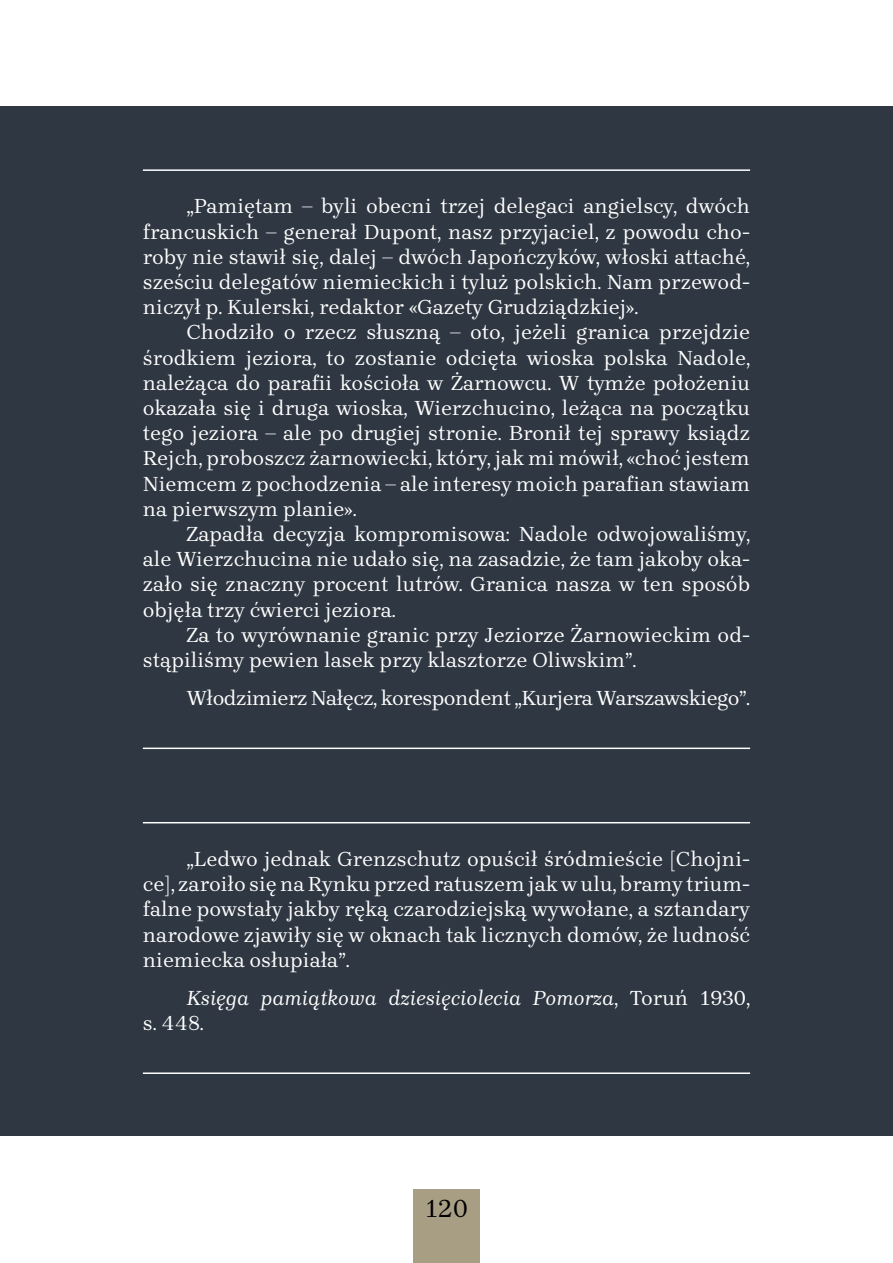
<style>
.page{position:relative;width:893px;height:1263px;background:#fff}
.page>*{position:absolute;margin:0;border:0;box-sizing:border-box;transform-origin:0 0}
.t1{font:25.5px "Brygada 1918";color:#000}
.t2{font:21px/25.2px "Brygada 1918";color:#fff;text-align:justify}
.t3{font:italic 21px/25.2px "Brygada 1918";color:#fff}
.t4{font:21px "Brygada 1918";letter-spacing:-.025em;color:#fff}
.s1{font-style:normal}
</style>
<div class="page">
<div style="left:413px;top:1189px;width:67px;height:74px;background:#a89e84"></div>
<div style="left:0;top:106px;width:893px;height:1029px;background:#2e3742"></div>
<hr style="left:143px;top:822px;width:607px;height:1px;background:#fff">
<hr style="left:143px;top:1072px;width:607px;height:2px;background:#fff">
<hr style="left:143px;top:169px;width:607px;height:2px;background:#fff">
<hr style="left:143px;top:747px;width:607px;height:2px;background:#fff">
<p class="t2" style="left:143px;top:196px;width:609px;text-indent:44px">„Pamiętam – byli obecni trzej delegaci angielscy, dwóch francuskich – generał Dupont, nasz przyjaciel, z powodu cho&shy;roby nie stawił się, dalej – dwóch Japończyków, włoski attaché, sześciu delegatów niemieckich i tyluż polskich. Nam przewod&shy;niczył p. Kulerski, redaktor «Gazety Grudziądzkiej».</p>
<p class="t2" style="left:143px;top:322px;width:609px;text-indent:44px">Chodziło o rzecz słuszną – oto, jeżeli granica przejdzie środkiem jeziora, to zostanie odcięta wioska polska Nadole, należąca do parafii kościoła w Żarnowcu. W tymże położeniu okazała się i druga wioska, Wierzchucino, leżąca na początku tego jeziora – ale po drugiej stronie. Bronił tej sprawy ksiądz Rejch, proboszcz żarnowiecki, który, jak mi mówił, «choć jestem Niemcem z pochodzenia – ale interesy moich parafian stawiam na pierwszym planie».</p>
<p class="t2" style="left:143px;top:523px;width:609px;text-indent:44px">Zapadła decyzja kompromisowa: Nadole odwojowaliśmy, ale Wierzchucina nie udało się, na zasadzie, że tam jakoby oka&shy;zało się znaczny procent lutrów. Granica nasza w ten sposób objęła trzy ćwierci jeziora.</p>
<p class="t2" style="left:143px;top:624px;width:609px;text-indent:44px">Za to wyrównanie granic przy Jeziorze Żarnowieckim od&shy;stąpiliśmy pewien lasek przy klasztorze Oliwskim”.</p>
<p class="t4" style="left:186px;top:686px;width:565px">Włodzimierz Nałęcz, korespondent „Kurjera Warszawskiego”.</p>
<p class="t2" style="left:143px;top:848px;width:609px;text-indent:44px">„Ledwo jednak Grenzschutz opuścił śródmieście [Chojni&shy;ce], zaroiło się na Rynku przed ratuszem jak w ulu, bramy trium&shy;falne powstały jakby ręką czarodziejską wywołane, a sztandary narodowe zjawiły się w oknach tak licznych domów, że ludność niemiecka osłupiała”.</p>
<p class="t3" style="left:143px;top:987px;width:609px;text-indent:44px">Księga pamiątkowa dziesięciolecia Pomorza<span class="s1">, Toruń 1930, s. 448.</span></p>
<p class="t1" style="left:425px;top:1193px;width:44px">120</p>
</div>
